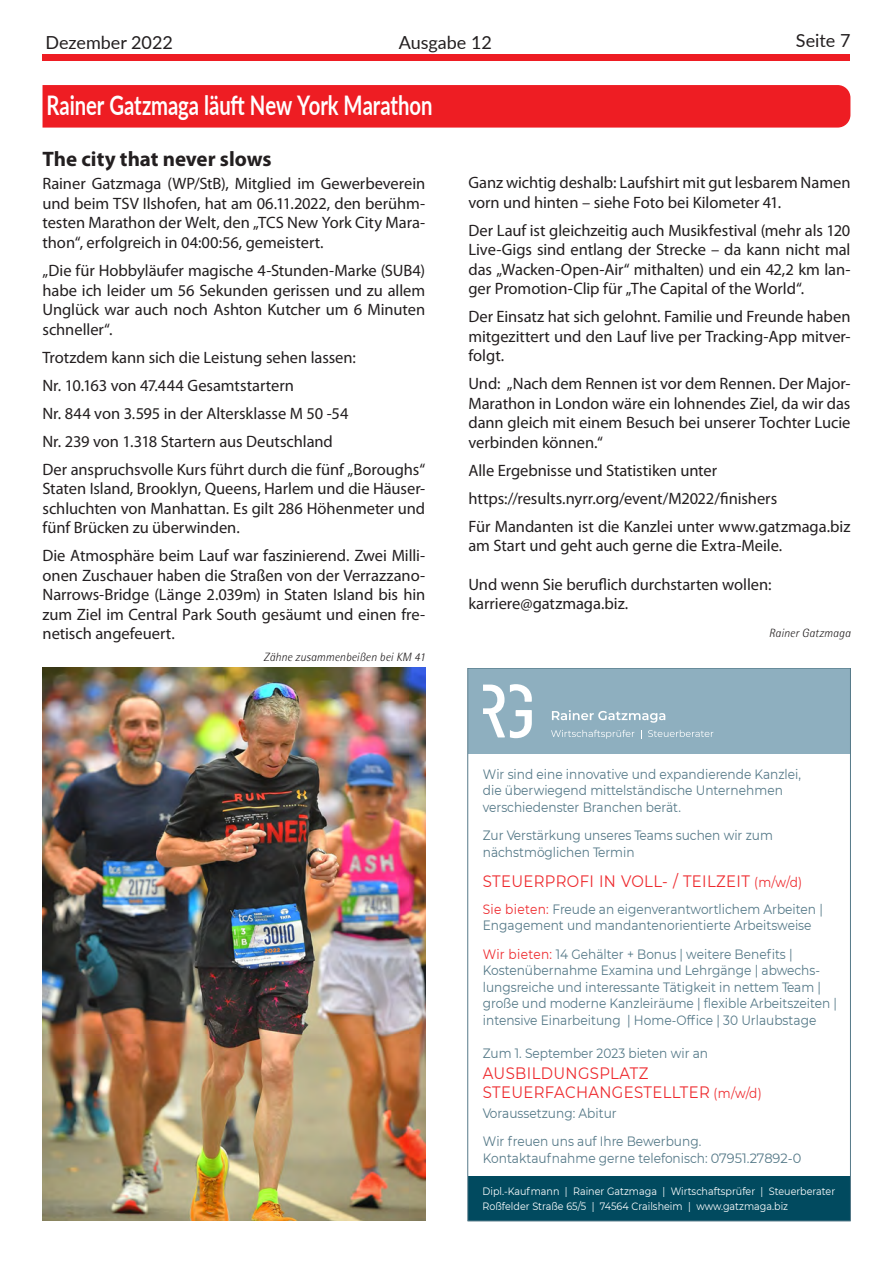
<style>
.page{position:relative;width:893px;height:1263px;background:#fff}
.page>*{position:absolute;margin:0;border:0;box-sizing:border-box;transform-origin:0 0}
.t1{font:700 27px "Lato";color:#fff;scale:.75 1}
.t2{font:700 21px "Myriad Pro";letter-spacing:-.005em;color:#231f20}
.t3{font:18px "Lato";color:#231f20}
.t4{font:16.5px/19.5px "Myriad Pro";letter-spacing:-.005em;color:#231f20;text-align:justify}
.t5{font:16.5px/19.5px "Montserrat";letter-spacing:.025em;color:#ee2a2e;scale:.9 1}
.t6{font:13.5px/16.5px "Montserrat";color:#547887;scale:.9 1}
.t7{font:italic 300 12px "Rotis Semi Sans";letter-spacing:.005em;color:#231f20}
.t8{font:10.65px/15px "Montserrat";color:#fff;scale:.9 1}
.s1{font-size:13.5px}
.s2{color:#ee2a2e}
</style>
<div class="page">
<div style="left:43px;top:54px;width:807px;height:7px;background:#ee1d23"></div>
<div style="left:43px;top:85px;width:807px;height:43px;background:#ee1d23"></div>
<img style="left:43px;top:667px;width:382px;height:553px">
<div style="left:468px;top:1176px;width:382px;height:45px;background:#014a5f"></div>
<div style="left:468px;top:668px;width:382px;height:85px;background:#8eafbf"></div>
<svg style="left:483px;top:684px;width:49px;height:54px"></svg>
<svg style="left:552px;top:710px;width:113px;height:13px"></svg>
<svg style="left:551px;top:730px;width:83px;height:9px"></svg>
<svg style="left:648px;top:730px;width:65px;height:7px"></svg>
<p class="t3" style="left:45px;top:30px;width:129px">Dezember 2022</p>
<p class="t3" style="left:399px;top:30px;width:95px">Ausgabe 12</p>
<p class="t3" style="left:796px;top:28px;width:56px">Seite 7</p>
<h1 class="t1" style="left:46px;top:86px;width:516px">Rainer Gatzmaga läuft New York Marathon</h1>
<p class="t2" style="left:43px;top:145px;width:230px">The city that never slows</p>
<p class="t4" style="left:43px;top:174px;width:384px">Rainer Gatzmaga (WP/StB), Mitglied im Gewerbeverein und beim TSV Ilshofen, hat am 06.11.2022, den berühm&shy;testen Marathon der Welt, den „TCS New York City Mara&shy;thon“, erfolgreich in 04:00:56, gemeistert.</p>
<p class="t4" style="left:43px;top:260px;width:384px">„Die für Hobbyläufer magische 4-Stunden-Marke (SUB4) habe ich leider um 56 Sekunden gerissen und zu allem Unglück war auch noch Ashton Kutcher um 6 Minuten schneller“.</p>
<p class="t4" style="left:43px;top:343px;width:384px;line-height:28px;text-align:left">Trotzdem kann sich die Leistung sehen lassen:<br>Nr. 10.163 von 47.444 Gesamtstartern<br>Nr. 844 von 3.595 in der Altersklasse M 50 -54<br>Nr. 239 von 1.318 Startern aus Deutschland<br>Der anspruchsvolle Kurs führt durch die fünf „Boroughs“</p>
<p class="t4" style="left:43px;top:478px;width:384px">Staten Island, Brooklyn, Queens, Harlem und die Häuser&shy;schluchten von Manhattan. Es gilt 286 Höhenmeter und fünf Brücken zu überwinden.</p>
<p class="t4" style="left:43px;top:545px;width:384px">Die Atmosphäre beim Lauf war faszinierend. Zwei Milli&shy;onen Zuschauer haben die Straßen von der Verrazzano-Narrows-Bridge (Länge 2.039m) in Staten Island bis hin zum Ziel im Central Park South gesäumt und einen fre&shy;netisch angefeuert.</p>
<p class="t7" style="left:264px;top:650px;width:163px">Zähne zusammenbeißen bei KM 41</p>
<p class="t4" style="left:468px;top:173px;width:383px">Ganz wichtig deshalb: Laufshirt mit gut lesbarem Namen vorn und hinten – siehe Foto bei Kilometer 41.</p>
<p class="t4" style="left:468px;top:220px;width:383px">Der Lauf ist gleichzeitig auch Musikfestival (mehr als 120<br>Live-Gigs sind entlang der Strecke – da kann nicht mal das „Wacken-Open-Air“ mithalten) und ein 42,2 km lan&shy;ger Promotion-Clip für „The Capital of the World“.</p>
<p class="t4" style="left:468px;top:307px;width:384px">Der Einsatz hat sich gelohnt. Familie und Freunde haben mitgezittert und den Lauf live per Tracking-App mitver&shy;folgt.</p>
<p class="t4" style="left:468px;top:374px;width:384px">Und: „Nach dem Rennen ist vor dem Rennen. Der Major-Marathon in London wäre ein lohnendes Ziel, da wir das dann gleich mit einem Besuch bei unserer Tochter Lucie verbinden können.“</p>
<p class="t4" style="left:468px;top:456px;width:383px;line-height:28px;text-align:left">Alle Ergebnisse und Statistiken unter https://results.nyrr.org/event/M2022/finishers<br>Für Mandanten ist die Kanzlei unter www.gatzmaga.biz</p>
<p class="t4" style="left:468px;top:536px;width:315px">am Start und geht auch gerne die Extra-Meile.</p>
<p class="t4" style="left:468px;top:574px;width:304px;line-height:19px">Und wenn Sie beruflich durchstarten wollen: karriere@gatzmaga.biz.</p>
<p class="t7" style="left:769px;top:625px;width:83px">Rainer Gatzmaga</p>
<p class="t6" style="left:483px;top:765px;width:355px">Wir sind eine innovative und expandierende Kanzlei, die überwiegend mittelständische Unternehmen verschiedenster Branchen berät.</p>
<p class="t6" style="left:483px;top:827px;width:324px">Zur Verstärkung unseres Teams suchen wir zum nächstmöglichen Termin</p>
<p class="t5" style="left:483px;top:870px;width:356px">STEUERPROFI IN VOLL- / TEILZEIT <span class="s1">(m/w/d)</span></p>
<p class="t6" style="left:483px;top:900px;width:379px"><span class="s2">Sie bieten:</span> Freude an eigenverantwortlichem Arbeiten |<br>Engagement und mandantenorientierte Arbeitsweise</p>
<p class="t6" style="left:483px;top:945px;width:395px"><span class="s2">Wir bieten:</span> 14 Gehälter + Bonus | weitere Benefits | Kostenübernahme Examina und Lehrgänge | abwechs&shy;lungsreiche und interessante Tätigkeit in nettem Team | große und moderne Kanzleiräume | flexible Arbeitszeiten | intensive Einarbeitung | Home-Office | 30 Urlaubstage</p>
<p class="t6" style="left:483px;top:1044px;width:252px">Zum 1. September 2023 bieten wir an</p>
<p class="t5" style="left:483px;top:1062px;width:311px">AUSBILDUNGSPLATZ<br>STEUERFACHANGESTELLTER <span class="s1">(m/w/d)</span></p>
<p class="t6" style="left:483px;top:1098px;width:244px;line-height:28.5px">Voraussetzung: Abitur<br>Wir freuen uns auf Ihre Bewerbung.</p>
<p class="t6" style="left:483px;top:1149px;width:355px">Kontaktaufnahme gerne telefonisch: 07951.27892-0</p>
<p class="t8" style="left:483px;top:1183px;width:393px">Dipl.-Kaufmann | Rainer Gatzmaga | Wirtschaftsprüfer | Steuerberater<br>Roßfelder Straße 65/5 | 74564 Crailsheim | www.gatzmaga.biz</p>
</div>
